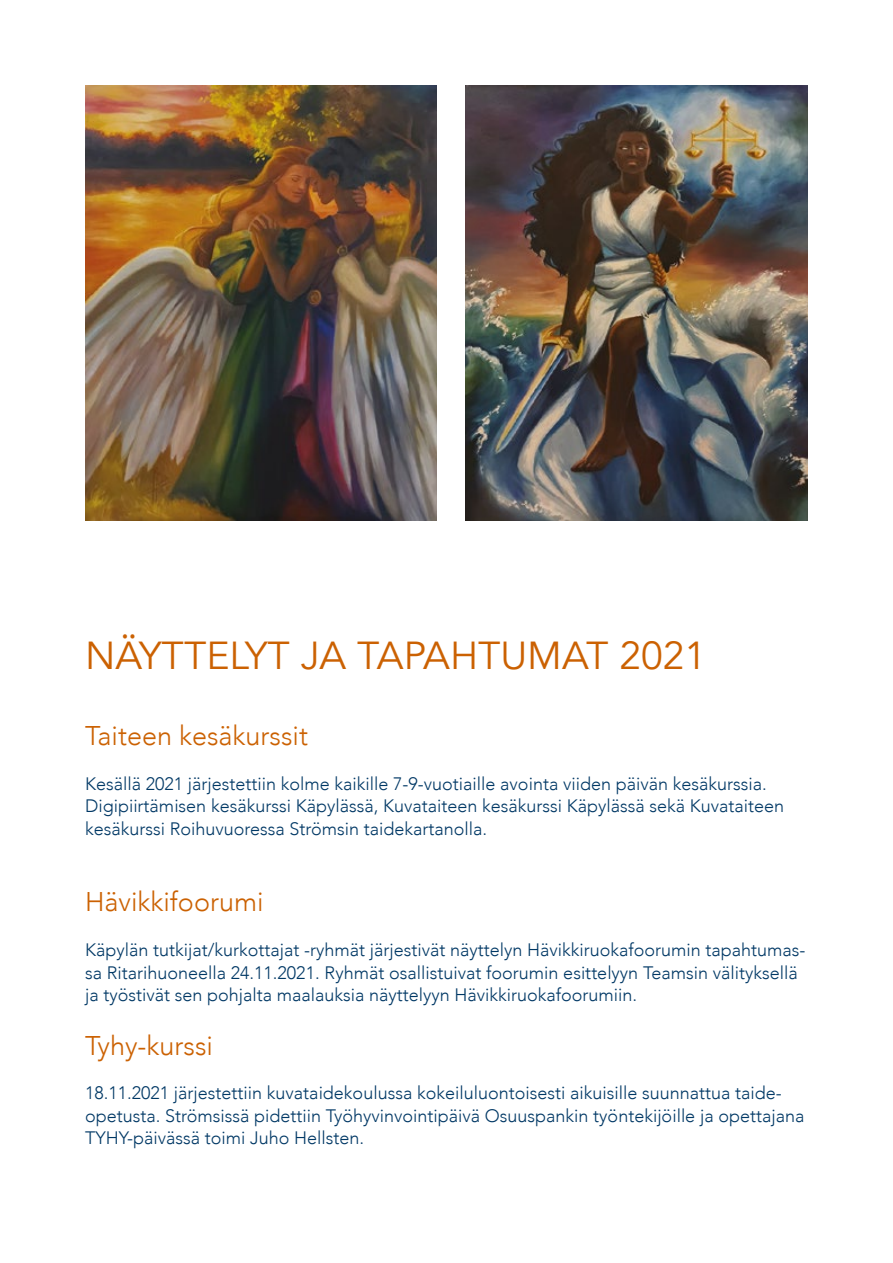
<style>
.page{position:relative;width:893px;height:1263px;background:#fff}
.page>*{position:absolute;margin:0;border:0;box-sizing:border-box;transform-origin:0 0}
.t1{font:39px "Avenir";color:#cb6102}
.t2{font:300 27px "Avenir";color:#cb6102}
.t3{font:300 18px/22.5px "Avenir";color:#003865}
</style>
<div class="page">
<img style="left:85px;top:85px;width:351px;height:436px">
<img style="left:465px;top:85px;width:343px;height:436px">
<h1 class="t1" style="left:85px;top:632px;width:622px">NÄYTTELYT JA TAPAHTUMAT 2021</h1>
<h2 class="t2" style="left:85px;top:719px;width:225px">Taiteen kesäkurssit</h2>
<p class="t3" style="left:85px;top:772px;width:701px">Kesällä 2021 järjestettiin kolme kaikille 7-9-vuotiaille avointa viiden päivän kesäkurssia.<br>Digipiirtämisen kesäkurssi Käpylässä, Kuvataiteen kesäkurssi Käpylässä sekä Kuvataiteen kesäkurssi Roihuvuoressa Strömsin taidekartanolla.</p>
<h2 class="t2" style="left:85px;top:886px;width:180px">Hävikkifoorumi</h2>
<p class="t3" style="left:85px;top:939px;width:722px">Käpylän tutkijat/kurkottajat -ryhmät järjestivät näyttelyn Hävikkiruokafoorumin tapahtumas&shy;sa Ritarihuoneella 24.11.2021. Ryhmät osallistuivat foorumin esittelyyn Teamsin välityksellä ja työstivät sen pohjalta maalauksia näyttelyyn Hävikkiruokafoorumiin.</p>
<h2 class="t2" style="left:85px;top:1030px;width:129px">Tyhy-kurssi</h2>
<p class="t3" style="left:85px;top:1082px;width:721px">18.11.2021 järjestettiin kuvataidekoulussa kokeiluluontoisesti aikuisille suunnattua taide&shy;opetusta. Strömsissä pidettiin Työhyvinvointipäivä Osuuspankin työntekijöille ja opettajana<br>TYHY-päivässä toimi Juho Hellsten.</p>
</div>
